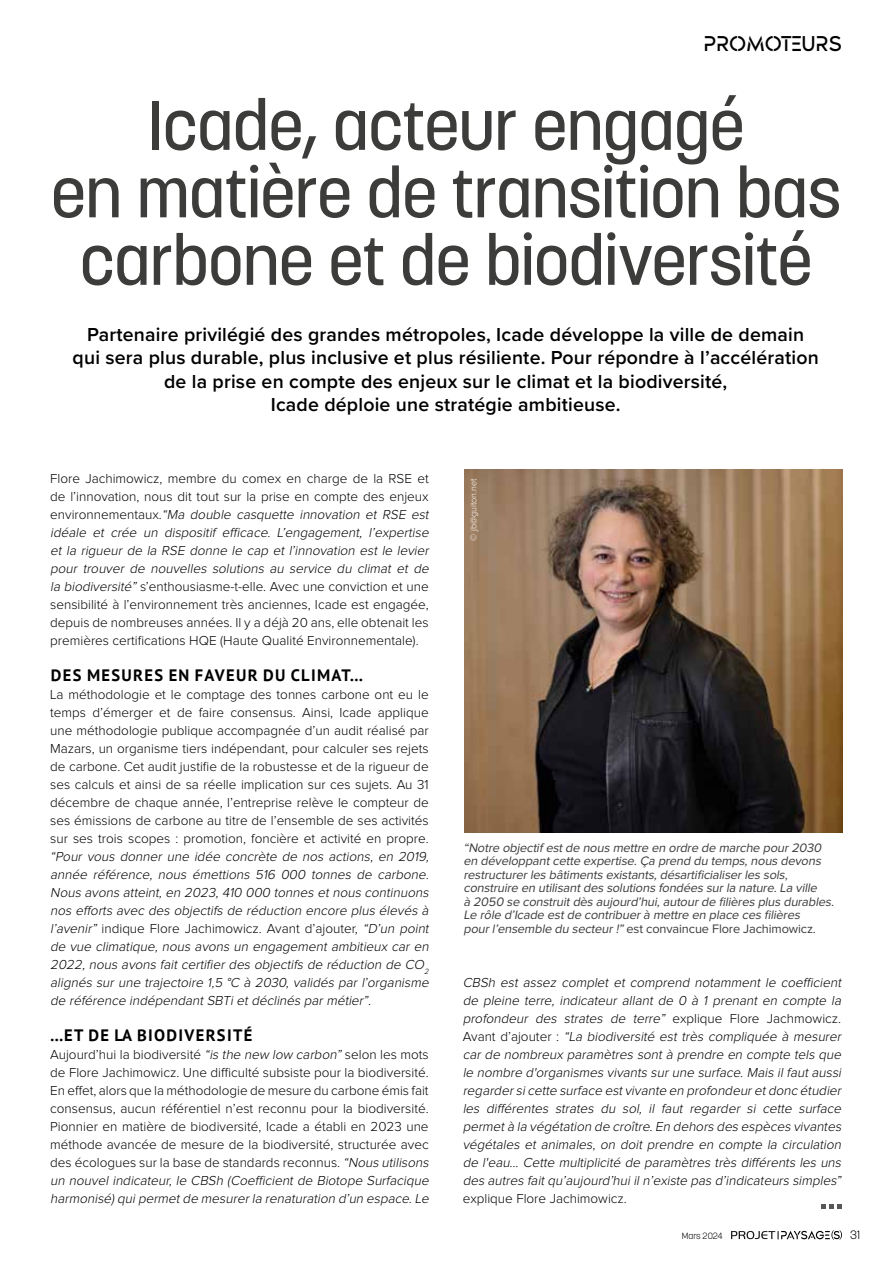
<style>
.page{position:relative;width:893px;height:1263px;background:#fff}
.page>*{position:absolute;margin:0;border:0;box-sizing:border-box;transform-origin:0 0}
.t1{font:500 69px/67.5px "Korolev";letter-spacing:-.02em;color:#3c3c3b;text-align:center}
.t2{font:24px "DESIGNER Regular";color:#000}
.t3{font:600 19.5px/23.4px "Proxima Nova";letter-spacing:.01em;color:#000;text-align:center}
.t4{font:700 16.5px "PT Sans";letter-spacing:.08em;color:#000}
.t5{font:300 13.5px/18px "Proxima Nova";color:#000}
.t6{font:italic 300 13.5px/18px "Proxima Nova";color:#000;text-align:justify}
.t7{font:italic 12.75px/13.5px "Proxima Nova";color:#3c3c3b}
.t8{font:300 12px "Korolev";color:#000}
.t9{font:300 9px "Proxima Nova";color:#fff}
.t10{font:300 9px "Korolev";color:#000}
.s1{font-style:italic}
.s2{font-style:normal}
</style>
<div class="page">
<svg style="left:731px;top:1230px;width:111px;height:10px"></svg>
<img style="left:464px;top:470px;width:379px;height:363px">
<svg style="left:822px;top:1204px;width:20px;height:5px"></svg>
<h2 class="t2" style="left:704px;top:29px;width:139px">PROMOTEURS</h2>
<h1 class="t1" style="left:51px;top:92px;width:793px">Icade, acteur engagé<br>en matière de transition bas carbone et de biodiversité</h1>
<p class="t3" style="left:73px;top:322px;width:748px">Partenaire privilégié des grandes métropoles, Icade développe la ville de demain qui sera plus durable, plus inclusive et plus résiliente. Pour répondre à l’accélération de la prise en compte des enjeux sur le climat et la biodiversité,<br>Icade déploie une stratégie ambitieuse.</p>
<p class="t5" style="left:50px;top:470px;width:382px">Flore Jachimowicz, membre du comex en charge de la RSE et de l’innovation, nous dit tout sur la prise en compte des enjeux e n vi ro n n e m e n ta u x . <span class="s1">“Ma double casquette innovation et RSE est idéale et crée un dispositif efficace. L’engagement, l’expertise et la rigueur de la RSE donne le cap et l’innovation est le levier pour trouver de nouvelles solutions au service du climat et de la biodiversité”</span> s’enthousiasme-t-elle. Avec une conviction et une sensibilité à l’environnement très anciennes, Icade est engagée, depuis de nombreuses années. Il y a déjà 20 ans, elle obtenait les premières certifications HQE (Haute Qualité Environnementale).</p>
<p class="t4" style="left:51px;top:664px;width:314px">DES MESURES EN FAVEUR DU CLIMAT…</p>
<p class="t5" style="left:50px;top:686px;width:380px;text-align:justify">La méthodologie et le comptage des tonnes carbone ont eu le temps d’émerger et de faire consensus. Ainsi, Icade applique une méthodologie publique accompagnée d’un audit réalisé par Mazars, un organisme tiers indépendant, pour calculer ses rejets de carbone. Cet audit justifie de la robustesse et de la rigueur de ses calculs et ainsi de sa réelle implication sur ces sujets. Au 31 décembre de chaque année, l’entreprise relève le compteur de ses émissions de carbone au titre de l’ensemble de ses activités sur ses trois scopes : promotion, foncière et activité en propre.</p>
<p class="t6" style="left:50px;top:848px;width:382px">“Pour vous donner une idée concrète de nos actions, en 2019, année référence, nous émettions 516 000 tonnes de carbone.<br>Nous avons atteint, en 2023, 410 000 tonnes et nous continuons nos efforts avec des objectifs de réduction encore plus élevés à l’avenir” <span class="s2">indique Flore Jachimowicz. Avant d’ajouter,</span> “D’un point de vue climatique, nous avons un engagement ambitieux car en 2022, nous avons fait certifier des objectifs de réduction de CO<sub>2 </sub>alignés sur une trajectoire 1,5 °C à 2030, validés par l’organisme de référence indépendant SBTi et déclinés par métier”<span class="s2">.</span></p>
<p class="t4" style="left:50px;top:1024px;width:204px">…ET DE LA BIODIVERSITÉ</p>
<p class="t5" style="left:50px;top:1046px;width:382px">Aujourd’hui la biodiversité <span class="s1">“is the new low carbon”</span> selon les mots de Flore Jachimowicz. Une difficulté subsiste pour la biodiversité.<br>En effet, alors que la méthodologie de mesure du carbone émis fait consensus, aucun référentiel n’est reconnu pour la biodiversité.<br>Pionnier en matière de biodiversité, Icade a établi en 2023 une méthode avancée de mesure de la biodiversité, structurée avec des écologues sur la base de standards reconnus. <span class="s1">“Nous utilisons un nouvel indicateur, le CBSh (Coefficient de Biotope Surfacique harmonisé)quipermetde mesurerla renaturation d’un espace.Le</span></p>
<p class="t9" style="left:469px;top:541px;width:64px;rotate:-90deg">© jb@guiton.net</p>
<p class="t7" style="left:463px;top:841px;width:375px">“Notre objectif estde nous mettre en ordre de marche pour2030 en développantcette expertise.Ça prend du temps,nous devons restructurerles bâtiments existants,désartificialiserles sols, construire en utilisantdes solutions fondées surla nature.La ville<br>à 2050 se construitdès aujourd’hui,autourde filières plus durables.<br>Le rôle d’Icade estde contribuerà mettre en place ces filières pourl’ensemble du secteur!”<span class="s2">est convaincue Flore Jachimowicz.</span></p>
<p class="t6" style="left:463px;top:974px;width:382px;text-align:left">CBSh est assez complet et comprend notamment le coefficient de pleine terre, indicateur allant de 0 à 1 prenant en compte la profondeur des strates de terre” <span class="s2">explique Flore Jachmowicz.<br>Av a n t d ’ aj o u t e r :</span> “La biodiversité est très compliquée à mesurer car de nombreux paramètres sont à prendre en compte tels que le nombre d'organismes vivants sur une surface. Mais il faut aussi regardersicette surface estvivante en profondeuretdonc étudier les différentes strates du sol, il faut regarder si cette surface permetà la végétation de croître.En dehors des espèces vivantes végétales et animales, on doit prendre en compte la circulation de l'eau… Cette multiplicité de paramètres très différents les uns des autres fait qu’aujourd’hui il n’existe pas d’indicateurs simples”</p>
<p class="t5" style="left:463px;top:1190px;width:166px">explique Flore Jachimowicz.</p>
<p class="t10" style="left:682px;top:1230px;width:42px">Mars 2024</p>
<p class="t8" style="left:850px;top:1227px;width:11px">31</p>
</div>
